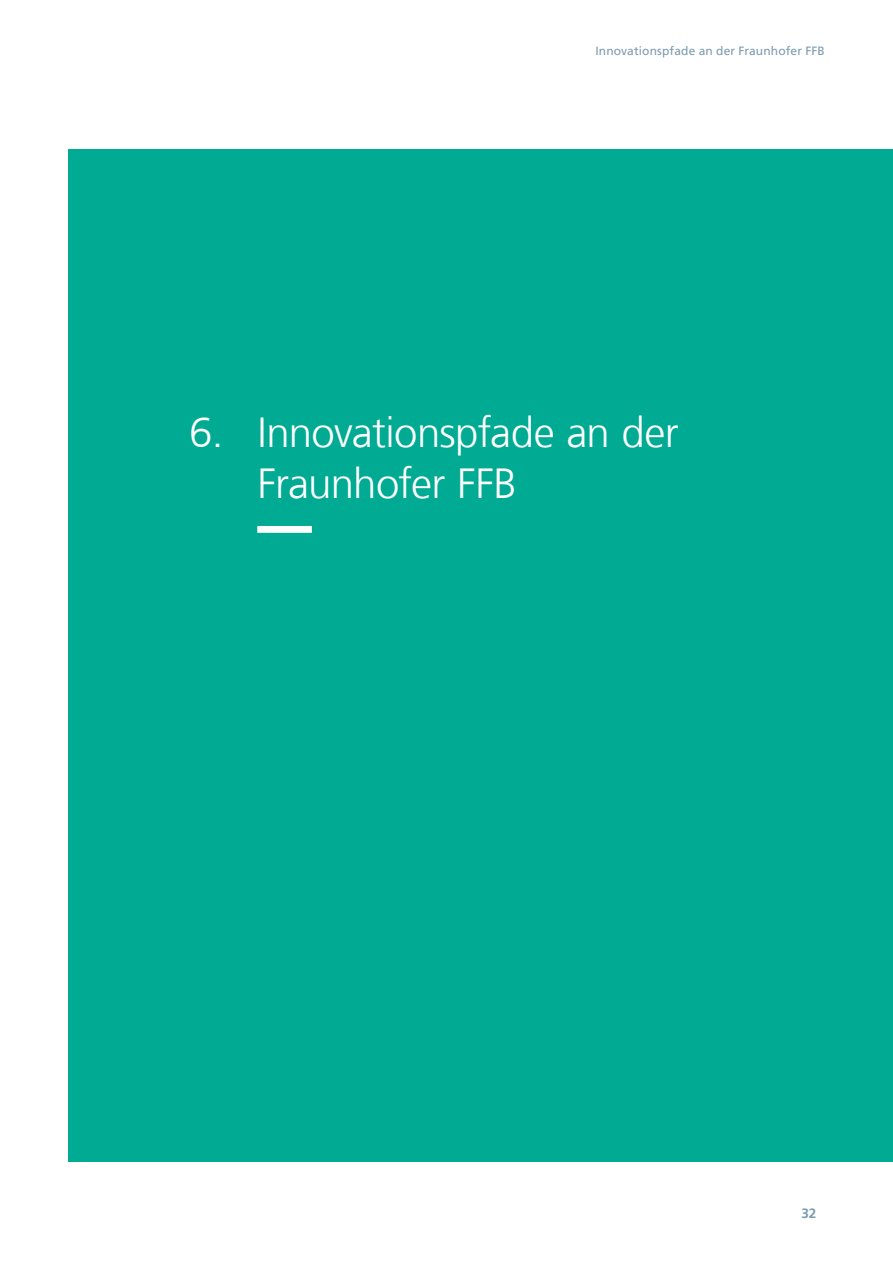
<style>
.page{position:relative;width:893px;height:1263px;background:#fff}
.page>*{position:absolute;margin:0;border:0;box-sizing:border-box;transform-origin:0 0}
.t1{font:300 42px/50.4px "Frutiger LT Com";letter-spacing:-.02em;color:#fff}
.t2{font:700 13.5px "Frutiger LT Com";color:#7c9bb0}
.Kolumne{font:12px "Frutiger LT Com";letter-spacing:.01em;color:#7c9bb0}
</style>
<div class="page">
<div style="left:68px;top:149px;width:825px;height:1012px;background:#00aa93"></div>
<svg style="left:257px;top:526px;width:55px;height:7px"></svg>
<p class="Kolumne" style="left:595px;top:44px;width:231px">Innovationspfade an der Fraunhofer FFB</p>
<p class="t1" style="left:257px;top:408px;width:423px;text-indent:-68px">6. Innovationspfade an der<br>Fraunhofer FFB</p>
<p class="t2" style="left:801px;top:1205px;width:17px">32</p>
</div>
